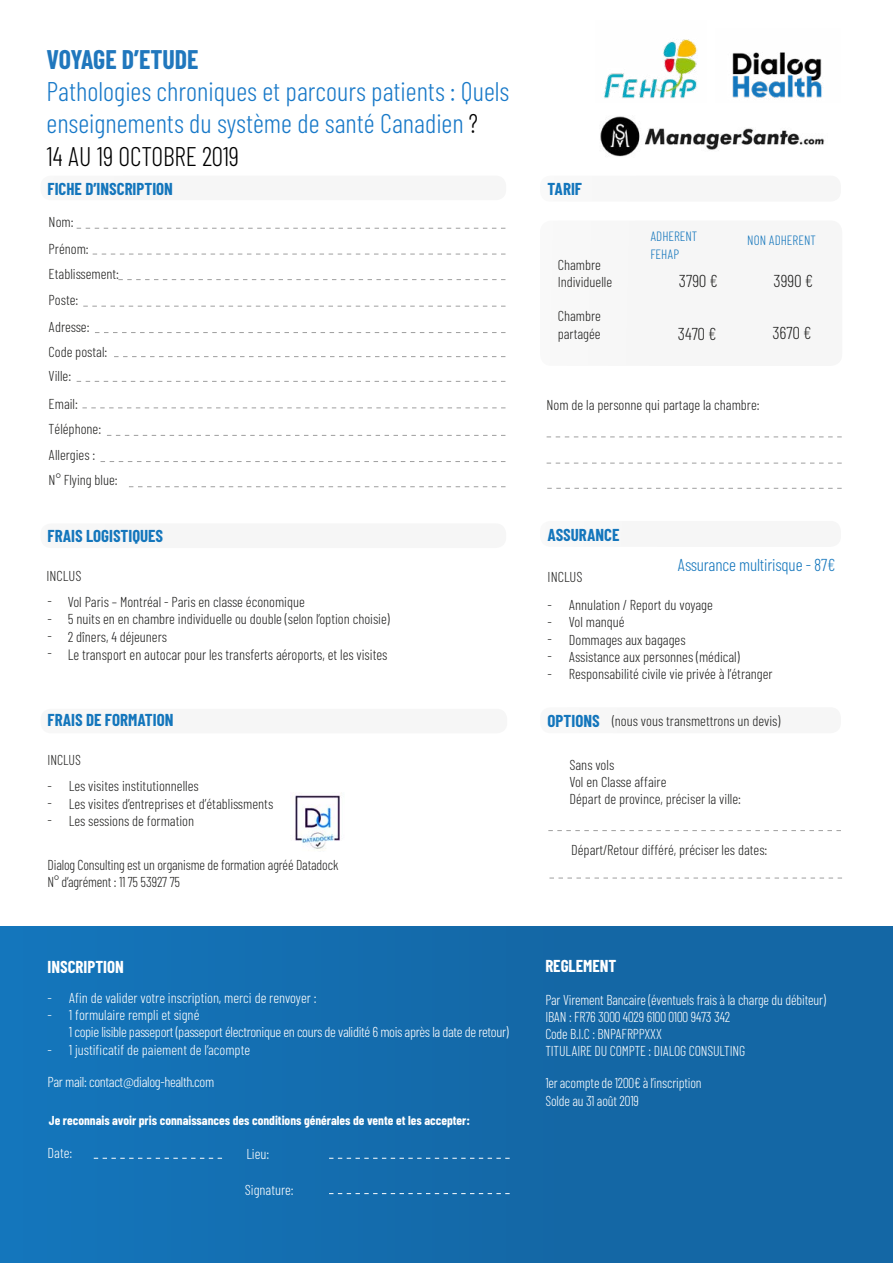
<style>
.page{position:relative;width:893px;height:1263px;background:#fff}
.page>*{position:absolute;margin:0;border:0;box-sizing:border-box;transform-origin:0 0}
.t1{font:300 27px/32.4px "Barlow Condensed";color:#1879c8}
.t2{font:700 27px "Barlow Condensed";letter-spacing:-.005em;color:#2077bd;scale:.96 1}
.t3{font:700 17.25px "Barlow Condensed";color:#1476bc}
.t4{font:300 17.25px "Barlow Condensed";letter-spacing:-.01em;color:#1476bc}
.t5{font:300 17.25px "Barlow Condensed";color:#242423}
.t6{font:700 17.25px "Barlow Condensed";color:#fff}
.t7{font:300 15px "Barlow Condensed";color:#242423;scale:.96 1}
.t8{font:300 14.4px/17.2px "Barlow Condensed";color:#242423}
.t9{font:300 14.4px/17.2px "Barlow Condensed";letter-spacing:-.01em;color:#fff}
.t10{font:300 14.4px/17.2px "Barlow Condensed";letter-spacing:-.01em;color:#fff;scale:.96 1}
.t11{font:300 14.4px/26.2px "Barlow Condensed";color:#242423;scale:.96 1}
.t12{font:300 13.5px/17.2px "Barlow Condensed";color:#1476bc}
.t13{font:700 12.9px "Barlow Condensed";color:#fff}
.s1{color:#000}
</style>
<div class="page">
<div style="left:0;top:926px;width:891px;height:337px;background:linear-gradient(to right,#1474b9,#1463a0)"></div>
<div style="left:41px;top:709px;width:466px;height:24px;background:#f6f6f6;border-radius:11px"></div>
<div style="left:41px;top:523px;width:465px;height:25px;background:#f6f6f6;border-radius:11px"></div>
<div style="left:540px;top:220px;width:302px;height:146px;background:#f6f6f6;border-radius:12px"></div>
<div style="left:540px;top:176px;width:301px;height:26px;background:#f6f6f6;border-radius:10px"></div>
<div style="left:41px;top:176px;width:465px;height:24px;background:#f6f6f6;border-radius:11px"></div>
<svg style="left:547px;top:436px;width:295px;height:1px"></svg>
<svg style="left:547px;top:463px;width:295px;height:1px"></svg>
<svg style="left:547px;top:488px;width:295px;height:1px"></svg>
<img style="left:732px;top:52px;width:90px;height:46px">
<div style="left:540px;top:521px;width:301px;height:26px;background:#f6f6f6;border-radius:10px"></div>
<div style="left:540px;top:707px;width:301px;height:26px;background:#f6f6f6;border-radius:10px"></div>
<img style="left:295px;top:795px;width:45px;height:55px">
<svg style="left:548px;top:830px;width:293px;height:1px"></svg>
<svg style="left:549px;top:878px;width:293px;height:1px"></svg>
<svg style="left:94px;top:1158px;width:128px;height:1px"></svg>
<svg style="left:329px;top:1158px;width:181px;height:1px"></svg>
<svg style="left:329px;top:1193px;width:181px;height:1px"></svg>
<img style="left:604px;top:39px;width:93px;height:60px">
<svg style="left:77px;top:228px;width:428px;height:1px"></svg>
<svg style="left:93px;top:254px;width:412px;height:1px"></svg>
<svg style="left:83px;top:306px;width:422px;height:1px"></svg>
<svg style="left:118px;top:279px;width:387px;height:1px"></svg>
<svg style="left:95px;top:332px;width:410px;height:1px"></svg>
<svg style="left:114px;top:356px;width:391px;height:1px"></svg>
<svg style="left:82px;top:407px;width:423px;height:1px"></svg>
<svg style="left:77px;top:381px;width:428px;height:1px"></svg>
<svg style="left:107px;top:435px;width:398px;height:1px"></svg>
<svg style="left:101px;top:461px;width:404px;height:1px"></svg>
<svg style="left:129px;top:486px;width:376px;height:1px"></svg>
<hr style="left:889px;top:926px;width:4px;height:337px;background:#1467a5">
<img style="left:600px;top:116px;width:225px;height:41px">
<h1 class="t2" style="left:47px;top:42px;width:160px">VOYAGE D’ETUDE</h1>
<h1 class="t1" style="left:47px;top:74px;width:464px">Pathologies chroniques et parcours patients : Quels enseignements du système de santé Canadien <span class="s1">?<br>14 AU 19 OCTOBRE 2019</span></h1>
<p class="t3" style="left:48px;top:178px;width:127px">FICHE D’INSCRIPTION</p>
<p class="t8" style="left:49px;top:208px;width:72px;line-height:26.2px">Nom:<br>Prénom:<br>Etablissement:<br>Poste:<br>Adresse:</p>
<p class="t8" style="left:49px;top:340px;width:60px;line-height:24px">Code postal:<br>Ville:</p>
<p class="t8" style="left:49px;top:391px;width:71px;line-height:25.5px">Email:<br>Téléphone:<br>Allergies :<br>N° Flying blue:</p>
<p class="t3" style="left:48px;top:525px;width:117px">FRAIS LOGISTIQUES</p>
<p class="t8" style="left:68px;top:562px;width:239px;line-height:26.2px;text-indent:-21px">INCLUS<br>Vol Paris – Montréal - Paris en classe économique</p>
<p class="t8" style="left:68px;top:610px;width:323px">5 nuits en en chambre individuelle ou double (selon l’option choisie)<br>2 dîners, 4 déjeuners</p>
<p class="t7" style="left:68px;top:645px;width:334px">Le transport en autocar pour les transferts aéroports, et les visites</p>
<p class="t8" style="left:48px;top:592px;width:6px;text-align:justify">- - - -</p>
<p class="t3" style="left:48px;top:709px;width:127px">FRAIS DE FORMATION</p>
<p class="t11" style="left:69px;top:746px;width:137px;text-indent:-21px">INCLUS<br>Les visites institutionnelles</p>
<p class="t8" style="left:69px;top:794px;width:206px">Les visites d’entreprises et d’établissments<br>Les sessions de formation</p>
<p class="t11" style="left:48px;top:855px;width:305px;line-height:17.2px">Dialog Consulting est un organisme de formation agréé Datadock<br>N° d’agrément : 11 75 53927 75</p>
<p class="t8" style="left:48px;top:777px;width:6px;text-align:justify">- - -</p>
<p class="t3" style="left:548px;top:178px;width:36px">TARIF</p>
<p class="t8" style="left:558px;top:255px;width:56px">Chambre<br>Individuelle</p>
<p class="t8" style="left:558px;top:307px;width:45px">Chambre partagée</p>
<p class="t12" style="left:650px;top:227px;width:49px">ADHERENT<br>FEHAP</p>
<p class="t5" style="left:679px;top:270px;width:40px">3790 €</p>
<p class="t5" style="left:678px;top:323px;width:40px">3470 €</p>
<p class="t12" style="left:747px;top:232px;width:70px">NON ADHERENT</p>
<p class="t5" style="left:773px;top:270px;width:41px">3990 €</p>
<p class="t5" style="left:772px;top:322px;width:41px">3670 €</p>
<p class="t8" style="left:547px;top:396px;width:214px">Nom de la personne qui partage la chambre:</p>
<p class="t3" style="left:548px;top:524px;width:73px">ASSURANCE</p>
<p class="t4" style="left:678px;top:554px;width:159px">Assurance multirisque - 87€</p>
<p class="t8" style="left:569px;top:596px;width:205px">Annulation / Report du voyage<br>Vol manqué<br>Dommages aux bagages<br>Assistance aux personnes (médical)<br>Responsabilité civile vie privée à l’étranger</p>
<p class="t8" style="left:548px;top:563px;width:36px;line-height:27.6px">INCLUS -</p>
<p class="t8" style="left:548px;top:613px;width:6px;text-align:justify">- - - -</p>
<p class="t8" style="left:612px;top:711px;width:170px">(nous vous transmettrons un devis)</p>
<p class="t3" style="left:548px;top:710px;width:54px">OPTIONS</p>
<p class="t8" style="left:569px;top:755px;width:173px">Sans vols<br>Vol en Classe affaire<br>Départ de province, préciser la ville:</p>
<p class="t8" style="left:571px;top:841px;width:198px">Départ/Retour différé, préciser les dates:</p>
<p class="t6" style="left:48px;top:956px;width:78px">INSCRIPTION</p>
<p class="t6" style="left:545px;top:955px;width:73px">REGLEMENT</p>
<p class="t9" style="left:48px;top:988px;width:6px">- -</p>
<p class="t9" style="left:48px;top:1040px;width:6px">-</p>
<p class="t9" style="left:69px;top:988px;width:441px">Afin de valider votre inscription, merci de renvoyer :<br>1 formulaire rempli et signé<br>1 copie lisible passeport (passeport électronique en cours de validité 6 mois après la date de retour)<br>1 justificatif de paiement de l’acompte</p>
<p class="t9" style="left:48px;top:1072px;width:168px">Par mail: contact@dialog-health.com</p>
<p class="t13" style="left:49px;top:1112px;width:423px">Je reconnais avoir pris connaissances des conditions générales de vente et les accepter:</p>
<p class="t9" style="left:48px;top:1144px;width:26px">Date:</p>
<p class="t9" style="left:246px;top:1145px;width:24px">Lieu:</p>
<p class="t9" style="left:245px;top:1181px;width:50px">Signature:</p>
<p class="t10" style="left:545px;top:990px;width:294px">Par Virement Bancaire (éventuels frais à la charge du débiteur)<br>IBAN : FR76 3000 4029 6100 0100 9473 342<br>Code B.I.C : BNPAFRPPXXX<br>TITULAIRE DU COMPTE : DIALOG CONSULTING</p>
<p class="t10" style="left:545px;top:1074px;width:164px">1er acompte de 1200€ à l’inscription<br>Solde au 31 août 2019</p>
</div>
